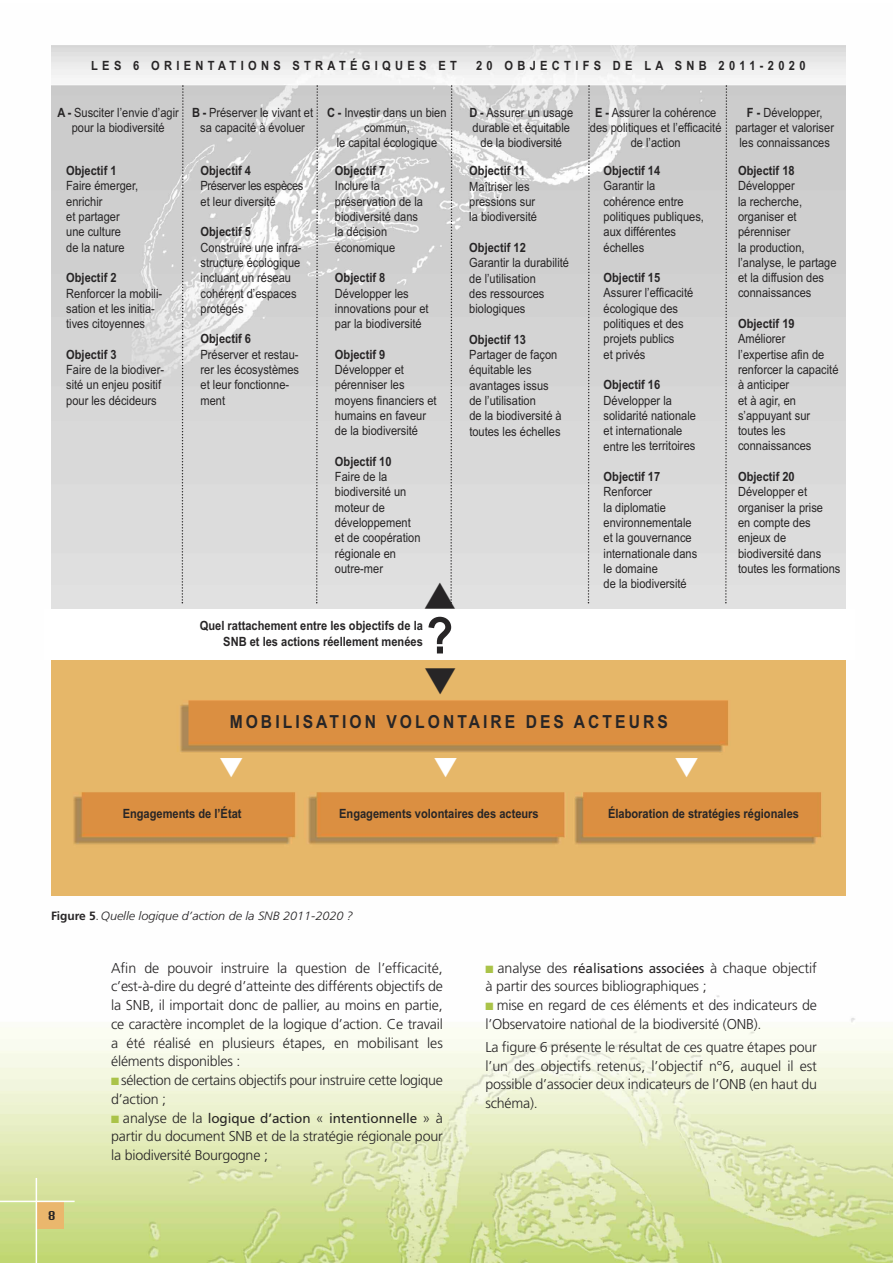
<style>
.page{position:relative;width:893px;height:1263px;background:#fff}
.page>*{position:absolute;margin:0;border:0;box-sizing:border-box;transform-origin:0 0}
.t1{font:700 50.85px "Arial Narrow";color:#272526;scale:1.06 1}
.t2{font:700 18px "Arial Narrow";letter-spacing:.16em;color:#272526;scale:1.06 1}
.t3{font:300 14.25px/18.8px "Frutiger";letter-spacing:-.015em;color:#272526}
.t4{font:13.5px "Frutiger";letter-spacing:-.005em;color:#272526}
.t5{font:12.75px/15.3px "Arial Narrow";color:#272526;scale:1.06 1}
.t6{font:700 12.75px/15.3px "Arial Narrow";color:#272526;text-align:right;scale:1.06 1}
.t7{font:700 12.75px "Arial Narrow";letter-spacing:.32em;color:#272526;scale:1.06 1}
.t8{font:12.75px/15.3px "Arial Narrow";letter-spacing:-.025em;color:#272526;scale:1.06 1}
.t9{font:italic 300 12px "Frutiger";letter-spacing:-.005em;color:#272526;scale:1.06 1}
.t10{font:12px "Chicago FLF";color:#272526}
.s1{font-weight:700}
.s2{font-weight:700;font-style:normal}
.s3{font-style:normal;font-stretch:condensed}
.s4{color:#aac349}
.s5{font-weight:300;font-size:14.25px}
.s6{font-weight:400;font-size:13.5px}
</style>
<div class="page">
<img style="left:0;top:45px;width:893px;height:1218px">
<img style="left:51px;top:46px;width:794px;height:849px">
<div style="left:37px;top:1202px;width:27px;height:26px;background:#eab76d"></div>
<hr style="left:36px;top:1178px;width:1px;height:85px;background:#fff">
<hr style="left:0;top:1200px;width:75px;height:2px;background:#fff">
<svg style="left:181px;top:85px;width:3px;height:518px;background:#b9b9b9"></svg>
<svg style="left:315px;top:85px;width:4px;height:518px;background:#c1c0c1"></svg>
<svg style="left:587px;top:85px;width:3px;height:518px;background:#b8b8b8"></svg>
<svg style="left:724px;top:85px;width:4px;height:518px;background:#bebebe"></svg>
<div style="left:44px;top:609px;width:811px;height:51px;background:#fff"></div>
<svg style="left:220px;top:758px;width:23px;height:19px"></svg>
<svg style="left:435px;top:758px;width:22px;height:19px"></svg>
<svg style="left:675px;top:758px;width:23px;height:19px"></svg>
<svg style="left:425px;top:85px;width:30px;height:524px;background:#d5d5d5"></svg>
<svg style="left:425px;top:668px;width:30px;height:26px"></svg>
<p class="t7" style="left:91px;top:58px;width:346px">LES 6 ORIENTATIONS STRATÉGIQUES ET</p>
<p class="t7" style="left:476px;top:58px;width:312px">20 OBJECTIFS DE LA SNB 2011-2020</p>
<p class="t5" style="left:58px;top:105px;width:116px;text-align:center"><span class="s1">A -</span> Susciter l’envie d’agir pour la biodiversité</p>
<p class="t6" style="left:66px;top:163px;width:49px">Objectif 1</p>
<p class="t5" style="left:66px;top:178px;width:69px">Faire émerger, enrichir<br>et partager une culture<br>de la nature</p>
<p class="t6" style="left:66px;top:270px;width:49px">Objectif 2</p>
<p class="t5" style="left:66px;top:285px;width:92px">Renforcer la mobili&shy;sation et les initia&shy;tives citoyennes</p>
<p class="t6" style="left:66px;top:347px;width:49px">Objectif 3</p>
<p class="t5" style="left:66px;top:362px;width:94px">Faire de la biodiver&shy;sité un enjeu positif pour les décideurs</p>
<p class="t5" style="left:192px;top:105px;width:116px;text-align:center"><span class="s1">B -</span> Préserver le vivant et sa capacité à évoluer</p>
<p class="t6" style="left:201px;top:163px;width:49px">Objectif 4</p>
<p class="t8" style="left:201px;top:178px;width:99px">Préserver les espèces et leur diversité</p>
<p class="t6" style="left:201px;top:224px;width:49px">Objectif 5</p>
<p class="t5" style="left:201px;top:240px;width:97px">Construire une infra&shy;structure écologique incluant un réseau cohérent d’espaces protégés</p>
<p class="t6" style="left:201px;top:331px;width:49px">Objectif 6</p>
<p class="t5" style="left:201px;top:347px;width:94px">Préserver et restau&shy;rer les écosystèmes et leur fonctionne&shy;ment</p>
<p class="t5" style="left:327px;top:105px;width:114px;text-align:center"><span class="s1">C -</span> Investir dans un bien commun,<br>le capital écologique</p>
<p class="t6" style="left:335px;top:163px;width:49px">Objectif 7</p>
<p class="t5" style="left:335px;top:178px;width:85px">Inclure la préservation de la biodiversité dans la décision économique</p>
<p class="t6" style="left:335px;top:270px;width:49px">Objectif 8</p>
<p class="t5" style="left:335px;top:285px;width:90px">Développer les innovations pour et par la biodiversité</p>
<p class="t6" style="left:335px;top:347px;width:49px">Objectif 9</p>
<p class="t5" style="left:335px;top:362px;width:97px">Développer et pérenniser les moyens financiers et humains en faveur de la biodiversité</p>
<p class="t6" style="left:335px;top:454px;width:55px">Objectif 10</p>
<p class="t5" style="left:335px;top:469px;width:82px">Faire de la biodiversité un moteur de développement et de coopération régionale en outre-mer</p>
<p class="t6" style="left:200px;top:618px;width:212px">Quel rattachement entre les objectifs de la<br>SNB et les actions réellement menées</p>
<h1 class="t1" style="left:426px;top:606px;width:27px">?</h1>
<p class="t5" style="left:469px;top:105px;width:100px;text-align:center"><span class="s1">D -</span> Assurer un usage durable et équitable de la biodiversité</p>
<p class="t6" style="left:469px;top:163px;width:54px">Objectif 11</p>
<p class="t5" style="left:469px;top:179px;width:65px">Maîtriser les pressions sur la biodiversité</p>
<p class="t6" style="left:469px;top:240px;width:55px">Objectif 12</p>
<p class="t5" style="left:469px;top:255px;width:96px">Garantir la durabilité de l’utilisation<br>des ressources biologiques</p>
<p class="t6" style="left:469px;top:332px;width:55px">Objectif 13</p>
<p class="t5" style="left:469px;top:347px;width:89px">Partager de façon équitable les avantages issus de l’utilisation<br>de la biodiversité à toutes les échelles</p>
<p class="t5" style="left:590px;top:105px;width:126px;text-align:center"><span class="s1">E -</span> Assurer la cohérence des politiques et l’efficacité de l’action</p>
<p class="t6" style="left:603px;top:163px;width:55px">Objectif 14</p>
<p class="t5" style="left:603px;top:178px;width:96px">Garantir la cohérence entre politiques publiques, aux différentes échelles</p>
<p class="t6" style="left:604px;top:270px;width:55px">Objectif 15</p>
<p class="t5" style="left:604px;top:285px;width:86px">Assurer l’efficacité écologique des politiques et des projets publics<br>et privés</p>
<p class="t6" style="left:604px;top:377px;width:55px">Objectif 16</p>
<p class="t5" style="left:604px;top:392px;width:89px">Développer la solidarité nationale et internationale entre les territoires</p>
<p class="t6" style="left:604px;top:469px;width:55px">Objectif 17</p>
<p class="t5" style="left:604px;top:484px;width:90px">Renforcer<br>la diplomatie environnementale et la gouvernance internationale dans le domaine<br>de la biodiversité</p>
<p class="t5" style="left:735px;top:105px;width:94px;text-align:center"><span class="s1">F -</span> Développer, partager et valoriser les connaissances</p>
<p class="t6" style="left:738px;top:163px;width:55px">Objectif 18</p>
<p class="t5" style="left:738px;top:178px;width:95px">Développer<br>la recherche, organiser et pérenniser<br>la production, l’analyse, le partage et la diffusion des connaissances</p>
<p class="t6" style="left:738px;top:316px;width:55px">Objectif 19</p>
<p class="t5" style="left:738px;top:331px;width:96px">Améliorer l’expertise afin de renforcer la capacité à anticiper<br>et à agir, en s’appuyant sur toutes les connaissances</p>
<p class="t6" style="left:738px;top:469px;width:55px">Objectif 20</p>
<p class="t5" style="left:738px;top:484px;width:98px">Développer et organiser la prise<br>en compte des enjeux de biodiversité dans toutes les formations</p>
<h2 class="t2" style="left:230px;top:711px;width:415px">MOBILISATION VOLONTAIRE DES ACTEURS</h2>
<p class="t6" style="left:123px;top:806px;width:114px">Engagements de l’État</p>
<p class="t6" style="left:339px;top:806px;width:190px">Engagements volontaires des acteurs</p>
<p class="t6" style="left:608px;top:806px;width:182px">Élaboration de stratégies régionales</p>
<p class="t9" style="left:51px;top:911px;width:287px"><span class="s2">Figure 5</span><span class="s3">.</span> Quelle logique d’action de la SNB 2011-2020 ?</p>
<p class="t10" style="left:48px;top:1208px;width:9px">8</p>
<p class="t3" style="left:111px;top:959px;width:333px;text-align:justify">Afin de pouvoir instruire la question de l’efficacité, c’est-à-dire du degré d’atteinte des différents objectifs de la SNB, il importait donc de pallier, au moins en partie, ce caractère incomplet de la logique d’action. Ce travail a été réalisé en plusieurs étapes, en mobilisant les éléments disponibles :</p>
<p class="t3" style="left:111px;top:1072px;width:333px"><span class="s4">■</span> sélection de certains objectifs pour instruire cette logique d’action ;</p>
<p class="t4" style="left:111px;top:1112px;width:333px"><span class="s4">■</span> <span class="s5">analyse de la</span> logique d’action <span class="s5">«</span> intentionnelle <span class="s5">» à</span></p>
<p class="t3" style="left:111px;top:1128px;width:333px">partir du document SNB et de la stratégie régionale pour la biodiversité Bourgogne ;</p>
<p class="t3" style="left:485px;top:959px;width:333px"><span class="s4">■</span> analyse des <span class="s6">réalisations associées</span> à chaque objectif à partir des sources bibliographiques ;</p>
<p class="t3" style="left:485px;top:997px;width:333px"><span class="s4">■</span> mise en regard de ces éléments et des indicateurs de l’Observatoire national de la biodiversité (ONB).</p>
<p class="t3" style="left:485px;top:1038px;width:333px;text-align:justify">La figure 6 présente le résultat de ces quatre étapes pour l’un des objectifs retenus, l’objectif n°6, auquel il est possible d’associer deux indicateurs de l’ONB (en haut du schéma).</p>
</div>
